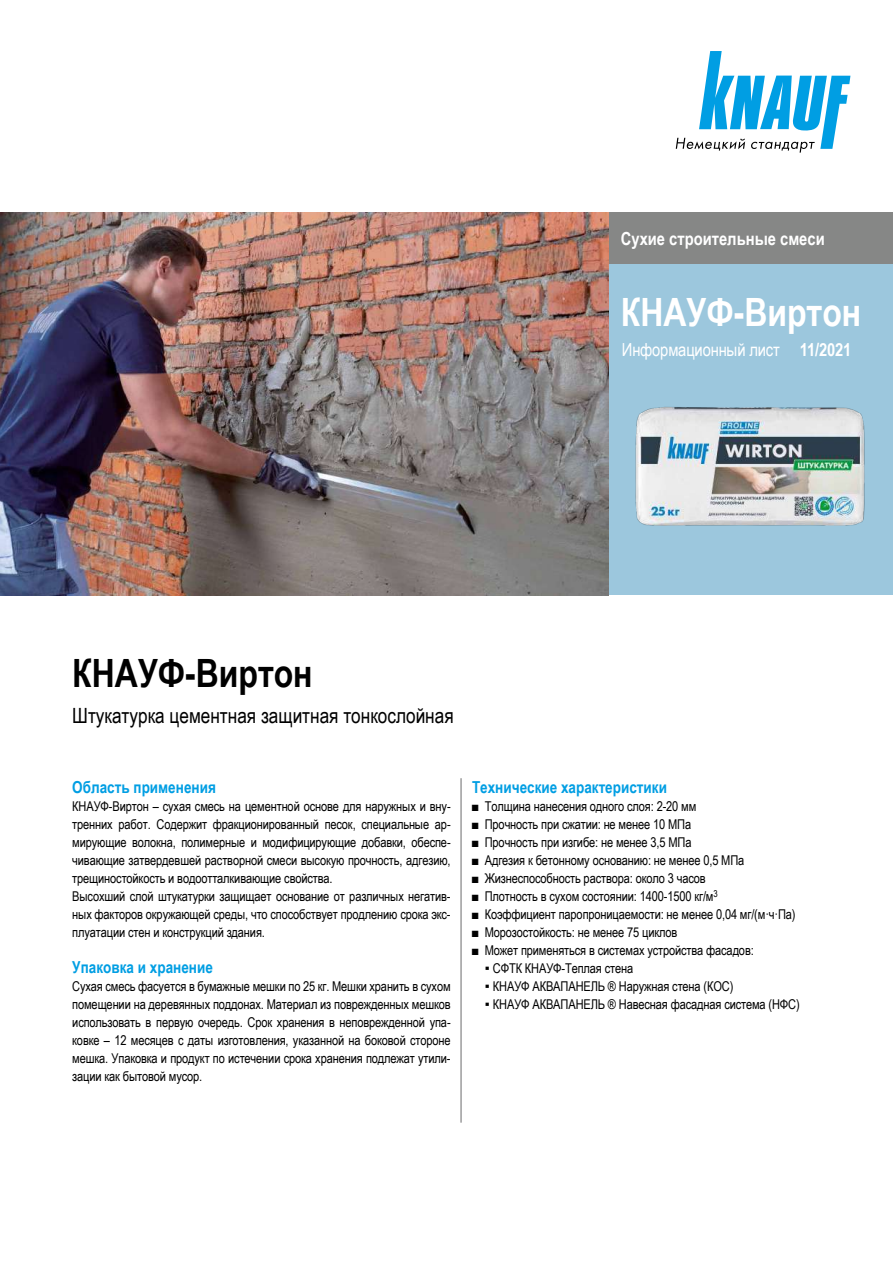
<style>
.page{position:relative;width:893px;height:1263px;background:#fff}
.page>*{position:absolute;margin:0;border:0;box-sizing:border-box;transform-origin:0 0}
.t1{font:700 39px "Arial Narrow";color:#fff}
.t2{font:700 39px "Arial Narrow";color:#000}
.t3{font:21px "Arial Narrow";color:#000}
.t4{font:18px "Arial Narrow";letter-spacing:-.01em;color:#fff}
.t5{font:700 18px "Arial Narrow";color:#fff}
.t6{font:700 16.5px "Arial Narrow";color:#009ee3}
.t7{font:13.5px/18px "Arial Narrow";letter-spacing:-.01em;color:#000}
.s1{font-weight:700}
.s2{font-size:14.25px}
</style>
<div class="page">
<div style="left:608px;top:213px;width:285px;height:382px;background:#9cc7dd"></div>
<div style="left:608px;top:213px;width:285px;height:51px;background:#868786"></div>
<hr style="left:460px;top:778px;width:2px;height:345px;background:#9c9c9d">
<svg style="left:676px;top:51px;width:174px;height:102px"></svg>
<img style="left:635px;top:406px;width:230px;height:120px">
<img style="left:0;top:213px;width:608px;height:382px">
<h3 class="t5" style="left:621px;top:225px;width:205px">Сухие строительные смеси</h3>
<h1 class="t1" style="left:621px;top:282px;width:242px">КНАУФ-Виртон</h1>
<h3 class="t4" style="left:622px;top:337px;width:231px">Информационный лист <span class="s1">11/2021</span></h3>
<h1 class="t2" style="left:72px;top:644px;width:242px">КНАУФ-Виртон</h1>
<h2 class="t3" style="left:72px;top:700px;width:383px">Штукатурка цементная защитная тонкослойная</h2>
<p class="t6" style="left:72px;top:775px;width:145px">Область применения</p>
<p class="t7" style="left:72px;top:797px;width:380px">КНАУФ-Виртон – cухая смесь на цементной основе для наружных и вну&shy;тренних работ. Содержит фракционированный песок, специальные ар&shy;мирующие волокна, полимерные и модифицирующие добавки, обеспе&shy;чивающие затвердевшей растворной смеси высокую прочность, адгезию, трещиностойкость и водоотталкивающие свойства.<br>Высохший слой штукатурки защищает основание от различных негатив&shy;ных факторов окружающей среды, что способствует продлению срока экс&shy;плуатации стен и конструкций здания.</p>
<p class="t6" style="left:72px;top:955px;width:142px">Упаковка и хранение</p>
<p class="t7" style="left:72px;top:977px;width:380px;text-align:justify">Сухая смесь фасуется в бумажные мешки по 25 кг. Мешки хранить в сухом помещении на деревянных поддонах. Материал из поврежденных мешков использовать в первую очередь. Срок хранения в неповрежденной упа&shy;ковке – 12 месяцев с даты изготовления, указанной на боковой стороне мешка. Упаковка и продукт по истечении срока хранения подлежат утили&shy;зации как бытовой мусор.</p>
<p class="t6" style="left:472px;top:775px;width:196px">Технические характеристики</p>
<p class="t7" style="left:472px;top:797px;width:226px">■ Толщина нанесения одного слоя: 2-20 мм</p>
<p class="t7" style="left:472px;top:815px;width:221px">■ Прочность при сжатии: не менее 10 МПа</p>
<p class="t7" style="left:472px;top:833px;width:221px">■ Прочность при изгибе: не менее 3,5 МПа</p>
<p class="t7" style="left:472px;top:851px;width:274px">■ Адгезия к бетонному основанию: не менее 0,5 МПа</p>
<p class="t7" style="left:472px;top:869px;width:235px">■ Жизнеспособность раствора: около 3 часов</p>
<p class="t7" style="left:472px;top:887px;width:247px">■ Плотность в сухом состоянии: 1400-1500 кг/м<sup>3</sup></p>
<p class="t7" style="left:472px;top:905px;width:325px">■ Коэффициент паропроницаемости: не менее 0,04 мг/(м·ч·Па)</p>
<p class="t7" style="left:472px;top:923px;width:207px">■ Морозостойкость: не менее 75 циклов</p>
<p class="t7" style="left:472px;top:941px;width:283px">■ Может применяться в системах устройства фасадов:</p>
<p class="t7" style="left:485px;top:959px;width:150px"><span class="s2">▪</span> СФТК КНАУФ-Теплая стена</p>
<p class="t7" style="left:485px;top:977px;width:250px"><span class="s2">▪</span> КНАУФ АКВАПАНЕЛЬ ® Наружная стена (КОС)</p>
<p class="t7" style="left:485px;top:995px;width:317px"><span class="s2">▪</span> КНАУФ АКВАПАНЕЛЬ ® Навесная фасадная система (НФС)</p>
</div>
